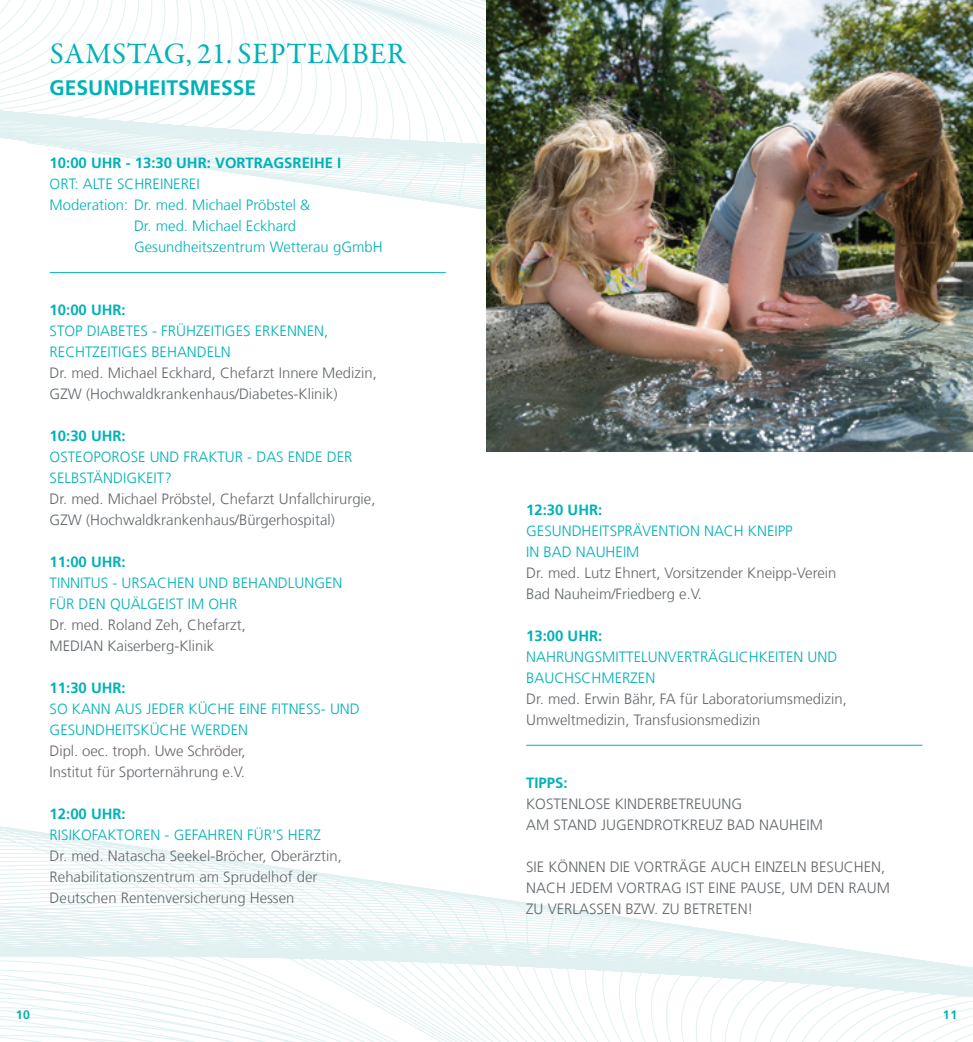
<style>
.page{position:relative;width:973px;height:1042px;background:#fff}
.page>*{position:absolute;margin:0;border:0;box-sizing:border-box;transform-origin:0 0}
.t1{font:29.75px "Garamond Premr Pro";letter-spacing:.015em;color:#00b1b7}
.t2{font:700 21px "Frutiger LT Com";color:#00b1b7}
.t3{font:300 14.88px/21px "Frutiger LT Com";color:#62676b}
.t4{font:300 14.88px/21px "Frutiger LT Com";color:#00b1b7}
.t5{font:700 14.88px "Frutiger LT Com";color:#00b1b7}
.t6{font:700 12.25px "Frutiger LT Com";color:#00b1b7}
</style>
<div class="page">
<svg style="left:0;top:0;width:486px;height:274px"></svg>
<img style="left:486px;top:0;width:486px;height:452px">
<svg style="left:0;top:834px;width:972px;height:208px"></svg>
<hr style="left:50px;top:272px;width:395px;height:1px;background:#00b1b7">
<hr style="left:526px;top:745px;width:396px;height:1px;background:#00b1b7">
<h1 class="t1" style="left:50px;top:36px;width:21px">SAM</h1>
<h1 class="t1" style="left:112px;top:36px;width:295px">STAG, 21. SEPTEMBER</h1>
<h2 class="t2" style="left:50px;top:75px;width:208px">GESUNDHEITSMESSE</h2>
<p class="t5" style="left:50px;top:154px;width:215px">10:00 UH R - 13:30 UH R: VORTRAG</p>
<p class="t5" style="left:284px;top:154px;width:56px">SREIHE I</p>
<p class="t4" style="left:50px;top:173px;width:93px">Ort: ALTE SCHREI</p>
<p class="t4" style="left:50px;top:173px;width:262px;text-indent:114px">NEREI<br>Moderation: Dr. med. M ichael Pröbstel &amp;<br>D</p>
<p class="t4" style="left:144px;top:215px;width:154px">r. med. M ichael Eckhard</p>
<p class="t4" style="left:50px;top:236px;width:33px">G</p>
<p class="t4" style="left:145px;top:236px;width:237px">esundheitszentrum Wetterau gGmbH</p>
<p class="t5" style="left:50px;top:301px;width:78px">10:00 UH R:</p>
<p class="t4" style="left:50px;top:320px;width:280px">STOP DIABETES - FRÜHZEITIGES ERKENNEN,<br>RECHTZEITIGES BEHA</p>
<p class="t4" style="left:187px;top:341px;width:45px">NDELN</p>
<p class="t3" style="left:50px;top:362px;width:329px">Dr. med. M ichael Eckhard, Chefarzt Innere Medizin,<br>GZW (Hochwaldkrankenhaus/Diabetes-Klinik)</p>
<p class="t5" style="left:50px;top:427px;width:78px">10:30 UH R:</p>
<p class="t4" style="left:50px;top:446px;width:286px">OSTEOPOROSE U ND FRAKTUR - DAS ENDE DER<br>SELBSTÄNDIGKEIT?</p>
<p class="t3" style="left:50px;top:488px;width:327px">Dr. med. M ichael Pröbstel, Chefarzt U nfallchirurgie,<br>GZW (Hochwaldkrankenhaus/Bürgerhospital)</p>
<p class="t5" style="left:50px;top:553px;width:78px">11:00 UHR:</p>
<p class="t4" style="left:50px;top:573px;width:201px">TINNITUS - URSACHEN UND BEHA</p>
<p class="t4" style="left:268px;top:573px;width:76px">NDLUNGEN</p>
<p class="t4" style="left:50px;top:594px;width:179px">FÜR DEN QUÄLGEIST IM OHR</p>
<p class="t3" style="left:50px;top:615px;width:198px">Dr. med. Roland Zeh, Chefarzt,<br>MEDIA</p>
<p class="t3" style="left:93px;top:636px;width:122px">N Kaiserberg-Klinik</p>
<p class="t5" style="left:50px;top:679px;width:78px">11:30 UHR:</p>
<p class="t4" style="left:50px;top:699px;width:111px">SO KANN AUS JEDER</p>
<p class="t4" style="left:188px;top:699px;width:170px">KÜCHE EINE FITNESS- UND</p>
<p class="t4" style="left:50px;top:720px;width:54px">GESUNDHEI</p>
<p class="t4" style="left:126px;top:720px;width:89px">TSKÜCHE WERDE</p>
<p class="t4" style="left:238px;top:720px;width:11px">N</p>
<p class="t3" style="left:50px;top:741px;width:197px">Dipl. oec. troph. Uwe Schröder,<br>Institut für Sporternährung e.V.</p>
<p class="t5" style="left:50px;top:805px;width:78px">12:00 UH R:</p>
<p class="t4" style="left:50px;top:825px;width:158px">RISIKOFAKTOREN - GEFAHRE</p>
<p class="t4" style="left:233px;top:825px;width:89px">N FÜR'S HERZ</p>
<p class="t3" style="left:50px;top:846px;width:294px">Dr. med. Natascha Seekel-Bröcher, Oberärztin,<br>Rehabilitationszentrum am Sprudelhof der<br>Deutschen Rentenversicherung Hessen</p>
<p class="t5" style="left:526px;top:501px;width:78px">12:30 UH R:</p>
<p class="t4" style="left:526px;top:520px;width:54px">GESUNDHEI</p>
<p class="t4" style="left:602px;top:520px;width:192px">TSPRÄVENTION NACH KNEI PP</p>
<p class="t4" style="left:526px;top:541px;width:70px">IN BAD NAUHEIM</p>
<p class="t3" style="left:526px;top:562px;width:311px">Dr. med. Lutz Ehnert, Vorsitzender Kneipp-Verein<br>Bad Nauheim/Friedberg e.V.</p>
<p class="t5" style="left:526px;top:627px;width:78px">13:00 UH R:</p>
<p class="t4" style="left:526px;top:646px;width:21px">NAHRU</p>
<p class="t4" style="left:526px;top:646px;width:310px;text-indent:48px">NGSMITTELU NVERTRÄGLICH KEITEN U ND<br>BAUCHSCHMER</p>
<p class="t4" style="left:630px;top:667px;width:26px">ZEN</p>
<p class="t3" style="left:526px;top:688px;width:322px">Dr. med. Erwin Bähr, FA für Laboratoriumsmedizin,<br>U mweltmedizin, Transfusionsmedizin</p>
<p class="t5" style="left:526px;top:774px;width:43px">TI PPS:</p>
<p class="t3" style="left:526px;top:793px;width:10px">kost</p>
<p class="t3" style="left:561px;top:793px;width:17px">enlos</p>
<p class="t3" style="left:526px;top:793px;width:298px;text-align:center">e kinderbetreuung<br>am Stand Jugendrotkreuz Bad Nauheim</p>
<p class="t3" style="left:526px;top:856px;width:365px">Sie können die Vorträge auc h einzeln besuc hen, nac h jedem Vortrag ist eine Pause, um den raum zu verlassen bzw</p>
<p class="t3" style="left:654px;top:898px;width:101px">. zu betreten!</p>
<p class="t6" style="left:16px;top:1007px;width:16px">10</p>
<p class="t6" style="left:942px;top:1007px;width:16px">11</p>
</div>
